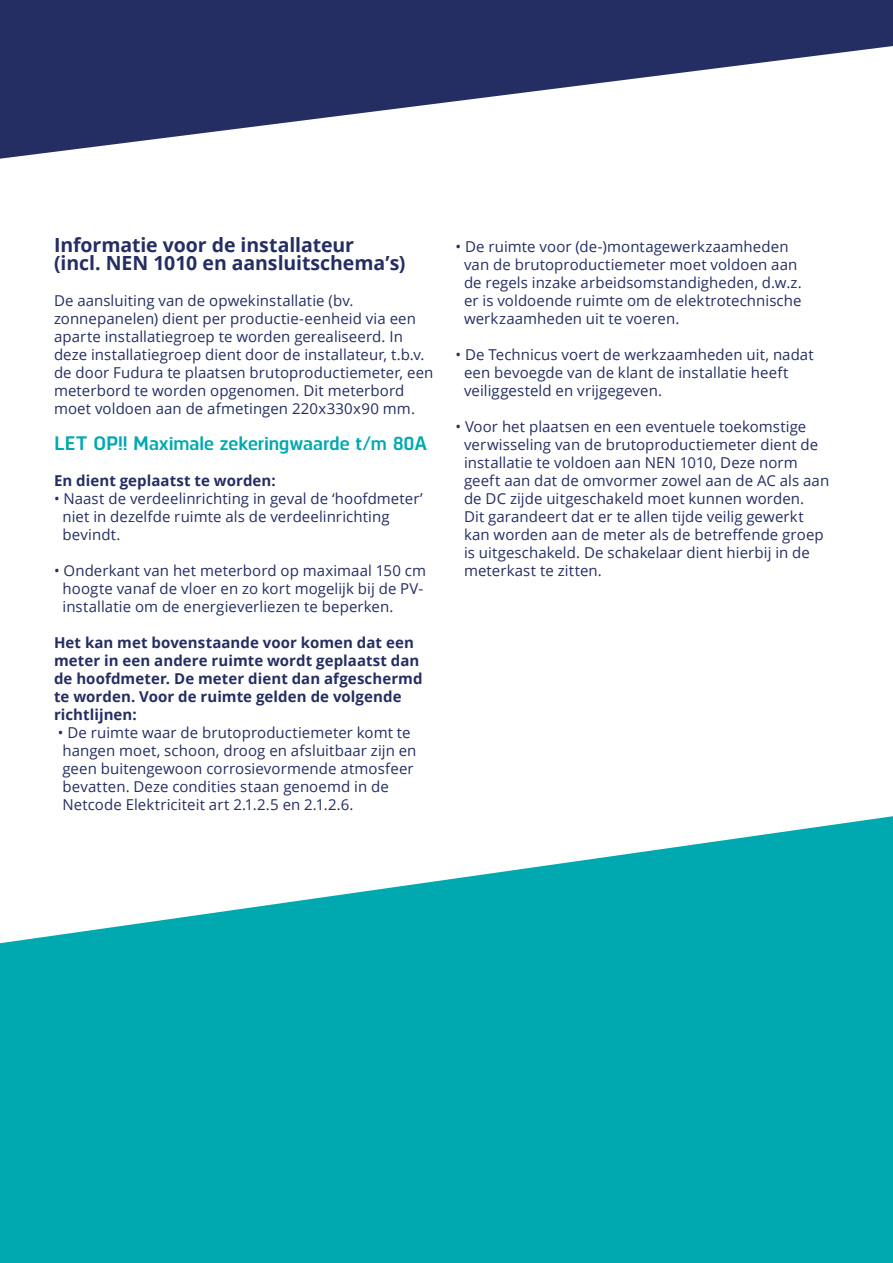
<style>
.page{position:relative;width:893px;height:1263px;background:#fff}
.page>*{position:absolute;margin:0;border:0;box-sizing:border-box;transform-origin:0 0}
.t1{font:700 19.5px/18px "Open Sans";letter-spacing:-.005em;color:#252e62}
.t2{font:700 19.5px "Norpeth";letter-spacing:-.005em;color:#00a9b0}
.t3{font:15px/18px "Open Sans";letter-spacing:.005em;color:#252e62}
.t4{font:700 15px/18px "Open Sans";letter-spacing:.005em;color:#252e62}
</style>
<div class="page">
<svg style="left:0;top:0;width:893px;height:159px;fill:#252e62"></svg>
<svg style="left:0;top:816px;width:893px;height:447px;background:#23b5bb"></svg>
<h1 class="t1" style="left:54px;top:235px;width:353px">Informatie voor de installateur (incl. NEN 1010 en aansluitschema’s)</h1>
<p class="t3" style="left:54px;top:291px;width:381px">De aansluiting van de opwekinstallatie (bv. zonnepanelen) dient per productie-eenheid via een aparte installatiegroep te worden gerealiseerd. In deze installatiegroep dient door de installateur, t.b.v. de door Fudura te plaatsen brutoproductiemeter, een meterbord te worden opgenomen. Dit meterbord moet voldoen aan de afmetingen 220x330x90 mm.</p>
<h1 class="t2" style="left:54px;top:429px;width:375px">LET OP!! Maximale zekeringwaarde t/m 80A</h1>
<p class="t4" style="left:54px;top:471px;width:223px">En dient geplaatst te worden:</p>
<p class="t3" style="left:63px;top:489px;width:362px;text-indent:-9px">• Naast de verdeelinrichting in geval de ‘hoofdmeter’ niet in dezelfde ruimte als de verdeelinrichting bevindt.</p>
<p class="t3" style="left:63px;top:561px;width:365px;text-indent:-9px">• Onderkant van het meterbord op maximaal 150 cm hoogte vanaf de vloer en zo kort mogelijk bij de PV&shy;installatie om de energieverliezen te beperken.</p>
<p class="t4" style="left:54px;top:633px;width:370px">Het kan met bovenstaande voor komen dat een meter in een andere ruimte wordt geplaatst dan de hoofdmeter. De meter dient dan afgeschermd te worden. Voor de ruimte gelden de volgende richtlijnen:</p>
<p class="t3" style="left:63px;top:723px;width:355px;text-indent:-5px">• De ruimte waar de brutoproductiemeter komt te hangen moet, schoon, droog en afsluitbaar zijn en geen buitengewoon corrosievormende atmosfeer bevatten. Deze condities staan genoemd in de Netcode Elektriciteit art 2.1.2.5 en 2.1.2.6.</p>
<p class="t3" style="left:464px;top:237px;width:339px;text-indent:-9px">• De ruimte voor (de-)montagewerkzaamheden van de brutoproductiemeter moet voldoen aan de regels inzake arbeidsomstandigheden, d.w.z. er is voldoende ruimte om de elektrotechnische werkzaamheden uit te voeren.</p>
<p class="t3" style="left:464px;top:345px;width:351px;text-indent:-9px">• De Technicus voert de werkzaamheden uit, nadat een bevoegde van de klant de installatie heeft veiliggesteld en vrijgegeven.</p>
<p class="t3" style="left:464px;top:417px;width:367px;text-indent:-9px">• Voor het plaatsen en een eventuele toekomstige verwisseling van de brutoproductiemeter dient de installatie te voldoen aan NEN 1010, Deze norm geeft aan dat de omvormer zowel aan de AC als aan de DC zijde uitgeschakeld moet kunnen worden.<br>Dit garandeert dat er te allen tijde veilig gewerkt kan worden aan de meter als de betreffende groep is uitgeschakeld. De schakelaar dient hierbij in de meterkast te zitten.</p>
</div>
